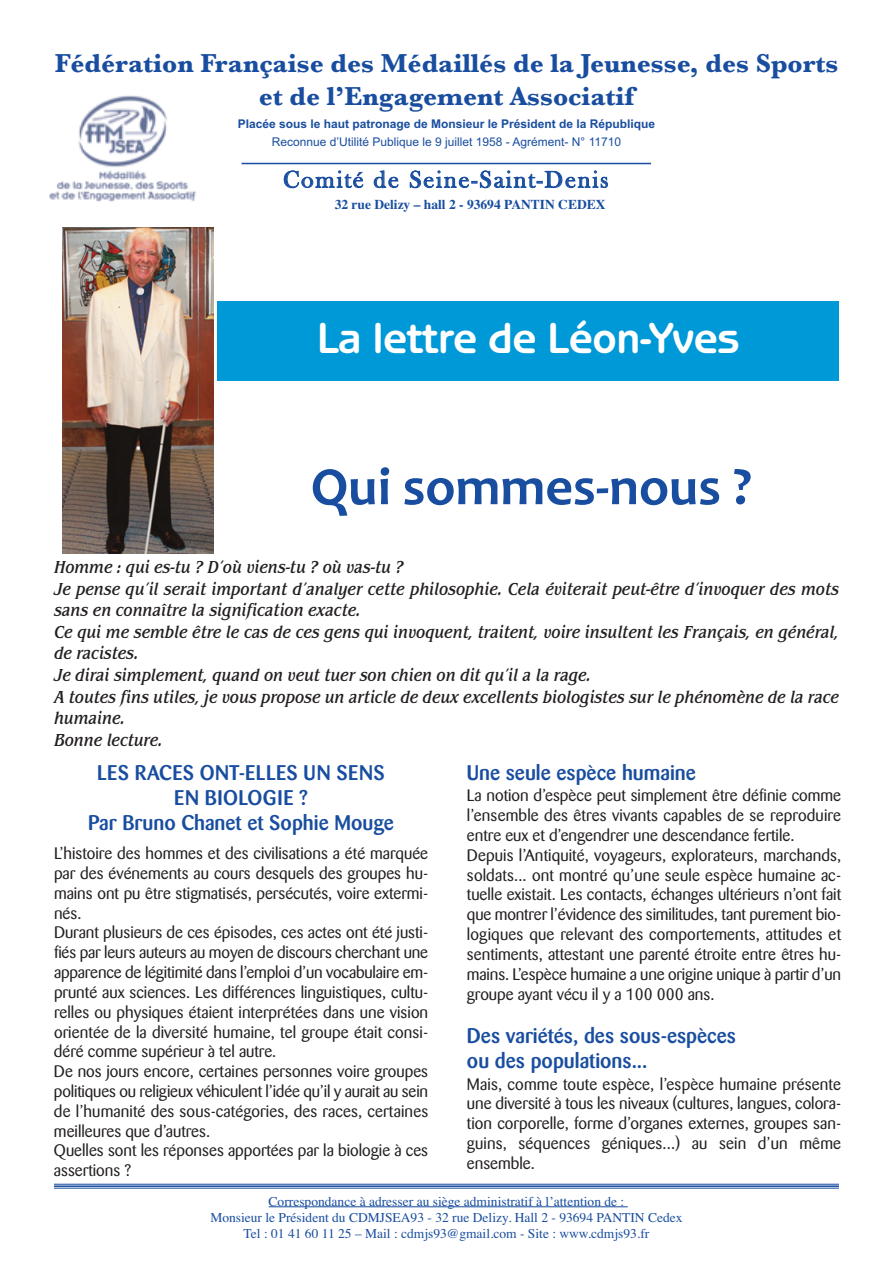
<style>
.page{position:relative;width:893px;height:1263px;background:#fff}
.page>*{position:absolute;margin:0;border:0;box-sizing:border-box;transform-origin:0 0}
.t1{font:700 54px "Candara";color:#184d9f}
.t2{font:700 45px "Benguiat Got ITC";color:#fff}
.t3{font:700 27px/32.4px "Baskerville";color:#184d9f;text-align:center}
.t4{font:24px "Bask Old Face";letter-spacing:.085em;color:#184d9f}
.t5{font:500 21px/25.2px "Barmeno";color:#184d9f;text-align:center}
.t6{font:italic 18px/21.6px "Benguiat Cd Md ITC";color:#231f20}
.t7{font:16.5px/19.8px "Barmeno";color:#231f20}
.t8{font:13.5px/16.2px "Times";color:#184d9f;text-align:center}
.t9{font:700 13.5px "Times";color:#184d9f}
.t10{font:700 12px "Arial";color:#184d9f}
.t11{font:12px "Arial";color:#184d9f}
</style>
<div class="page">
<hr style="left:269px;top:1206px;width:359px;height:1px;background:#184d9f">
<img style="left:49px;top:95px;width:147px;height:107px">
<hr style="left:54px;top:1184px;width:785px;height:1px;background:#184d9f">
<hr style="left:54px;top:1185px;width:785px;height:2px;background:#184d9f">
<hr style="left:54px;top:1188px;width:785px;height:1px;background:#184d9f">
<hr style="left:242px;top:163px;width:409px;height:1px;background:#184d9f">
<img style="left:63px;top:228px;width:151px;height:326px">
<div style="left:218px;top:302px;width:621px;height:79px;background:#0099d8"></div>
<h3 class="t3" style="left:55px;top:47px;width:785px">Fédération Française des Médaillés de la Jeunesse, des Sports et de l’Engagement Associatif</h3>
<p class="t10" style="left:238px;top:116px;width:419px">Placée sous le haut patronage de Monsieur le Président de la République</p>
<p class="t11" style="left:272px;top:134px;width:351px">Reconnue d’Utilité Publique le 9 juillet 1958 - Agrément- N° 11710</p>
<h3 class="t4" style="left:283px;top:165px;width:327px">Comité de Seine-Saint-Denis</h3>
<p class="t9" style="left:335px;top:196px;width:272px">32 rue Delizy – hall 2 - 93694 PANTIN CEDEX</p>
<h2 class="t2" style="left:317px;top:323px;width:424px">La lettre de Léon-Yves</h2>
<h1 class="t1" style="left:311px;top:454px;width:443px">Qui sommes-nous ?</h1>
<p class="t6" style="left:54px;top:558px;width:786px">Homme : qui es-tu ? D’où viens-tu ? où vas-tu ?<br>Je pense qu’il serait important d’analyer cette philosophie. Cela éviterait peut-être d’invoquer des mots sans en connaître la signification exacte.<br>Ce qui me semble être le cas de ces gens qui invoquent, traitent, voire insultent les Français, en général, de racistes.<br>Je dirai simplement, quand on veut tuer son chien on dit qu’il a la rage.<br>A toutes fins utiles, je vous propose un article de deux excellents biologistes sur le phénomène de la race humaine.<br>Bonne lecture.</p>
<p class="t5" style="left:88px;top:761px;width:307px">LES RACES ONT-ELLES UN SENS<br>EN BIOLOGIE ?<br>Par Bruno Chanet et Sophie Mouge</p>
<p class="t7" style="left:54px;top:845px;width:376px">L’histoire des hommes et des civilisations a été marquée par des événements au cours desquels des groupes hu&shy;mains ont pu être stigmatisés, persécutés, voire extermi&shy;nés.<br>Durant plusieurs de ces épisodes, ces actes ont été justi&shy;fiés par leurs auteurs au moyen de discours cherchant une apparence de légitimité dans l’emploi d’un vocabulaire em&shy;prunté aux sciences. Les différences linguistiques, cultu&shy;relles ou physiques étaient interprétées dans une vision orientée de la diversité humaine, tel groupe était consi&shy;déré comme supérieur à tel autre.<br>De nos jours encore, certaines personnes voire groupes politiques ou religieux véhiculent l’idée qu’il y aurait au sein de l’humanité des sous-catégories, des races, certaines meilleures que d’autres.<br>Quelles sont les réponses apportées par la biologie à ces assertions ?</p>
<p class="t5" style="left:467px;top:761px;width:230px">Une seule espèce humaine</p>
<p class="t7" style="left:467px;top:787px;width:376px">La notion d’espèce peut simplement être définie comme l’ensemble des êtres vivants capables de se reproduire entre eux et d’engendrer une descendance fertile.<br>Depuis l’Antiquité, voyageurs, explorateurs, marchands, soldats... ont montré qu’une seule espèce humaine ac&shy;tuelle existait. Les contacts, échanges ultérieurs n’ont fait que montrer l’évidence des similitudes, tant purement bio&shy;logiques que relevant des comportements, attitudes et sentiments, attestant une parenté étroite entre êtres hu&shy;mains. L’espèce humaine a une origine unique à partir d’un groupe ayant vécu il y a 100 000 ans.</p>
<p class="t5" style="left:467px;top:1024px;width:271px;text-align:left">Des variétés, des sous-espèces ou des populations...</p>
<p class="t7" style="left:467px;top:1075px;width:376px;text-align:justify">Mais, comme toute espèce, l’espèce humaine présente une diversité à tous les niveaux (cultures, langues, colora&shy;tion corporelle, forme d’organes externes, groupes san&shy;guins, séquences géniques...) au sein d’un même ensemble.</p>
<p class="t8" style="left:210px;top:1193px;width:474px">Correspondance à adresser au siège administratif à l’attention de :<br>Monsieur le Président du CDMJSEA93 - 32 rue Delizy. Hall 2 - 93694 PANTIN Cedex<br>Tel : 01 41 60 11 25 – Mail : cdmjs93@gmail.com - Site : www.cdmjs93.fr</p>
</div>
